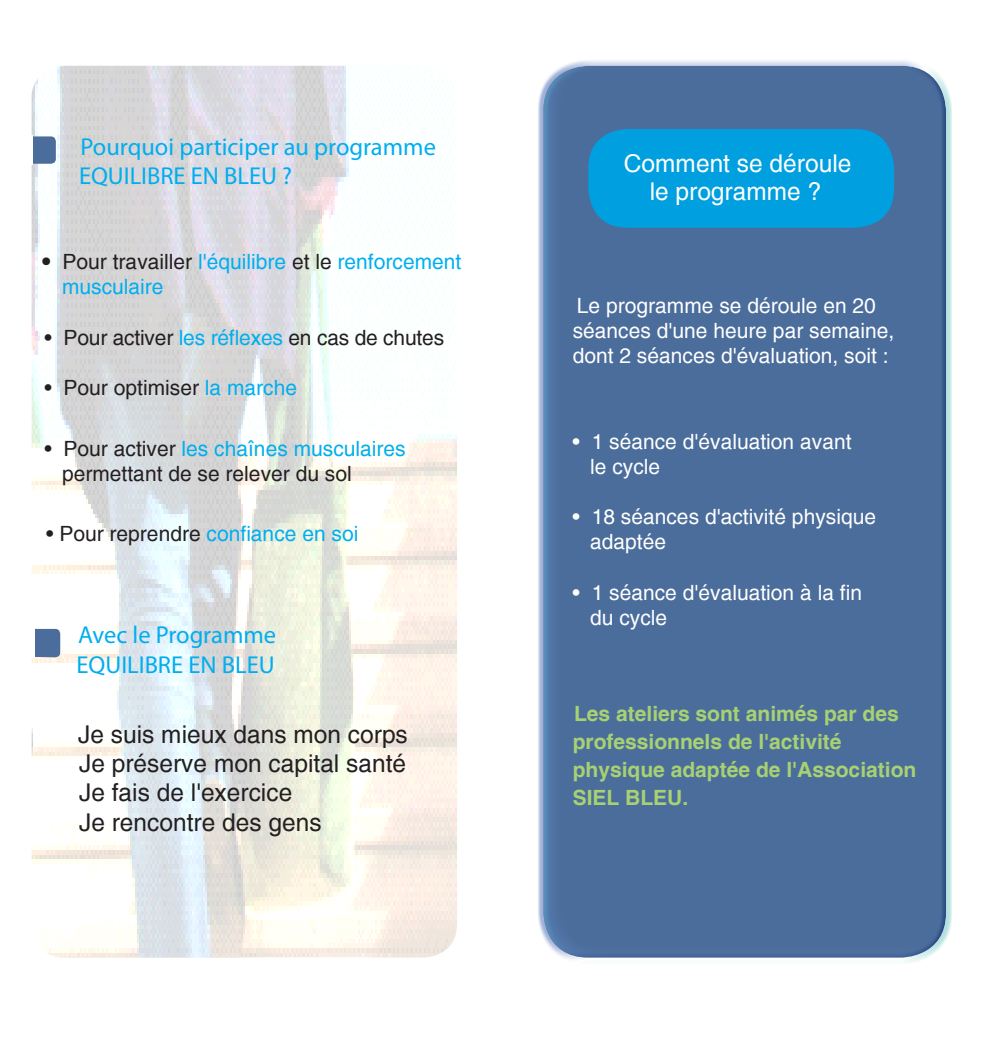
<style>
.page{position:relative;width:993px;height:1042px;background:#fff}
.page>*{position:absolute;margin:0;border:0;box-sizing:border-box;transform-origin:0 0}
.t1{font:24.5px "Helvetica";color:#231f20}
.t2{font:24.5px "Myriad Pro";color:#00aeef}
.t3{font:24.5px/28px "Helvetica";color:#fff;text-align:center}
.t4{font:21px/25.2px "Helvetica";color:#fff}
.CHAPO{font:21px/25.2px "Helvetica";color:#231f20}
.t5{font:700 21px/28px "Helvetica";color:#a7d172}
.t6{font:21px/25.2px "Helvetica";color:#00aeef}
.s1{font-family:"Hobo Std";font-size:19.25px;color:#231f20}
.s2{color:#231f20}
.s3{color:#00aeef}
</style>
<div class="page">
<img style="left:32px;top:66px;width:425px;height:891px">
<svg style="left:32px;top:136px;width:24px;height:28px"></svg>
<svg style="left:35px;top:629px;width:25px;height:28px"></svg>
<div style="left:0;top:628px;width:35px;height:29px;background:#fff"></div>
<div style="left:537px;top:59px;width:377px;height:902px;background:#90d3d1;opacity:.75"></div>
<div style="left:564px;top:62px;width:388px;height:902px;background:#4b6d9b"></div>
<div style="left:588px;top:129px;width:305px;height:99px;background:#009fdf;border-radius:39px"></div>
<p class="t2" style="left:80px;top:131px;width:357px">Pourquoi participer au programme</p>
<p class="t2" style="left:79px;top:161px;width:215px">EQUILIBRE EN BLEU ?</p>
<p class="t6" style="left:62px;top:250px;width:401px;text-indent:-19px"><span class="s1">•</span> <span class="s2">Pour travailler</span> l'équilibre <span class="s2">et le</span> renforcement musculaire</p>
<p class="CHAPO" style="left:45px;top:325px;width:401px">• Pour activer <span class="s3">les réflexes</span> en cas de chutes</p>
<p class="CHAPO" style="left:45px;top:376px;width:254px">• Pour optimiser <span class="s3">la marche</span></p>
<p class="CHAPO" style="left:62px;top:436px;width:345px;text-indent:-18px">• Pour activer <span class="s3">les chaînes musculaires </span>permettant de se relever du sol</p>
<p class="CHAPO" style="left:46px;top:522px;width:314px">• Pour reprendre <span class="s3">confiance en soi</span></p>
<p class="t2" style="left:78px;top:619px;width:199px">Avec le Programme</p>
<p class="t2" style="left:77px;top:649px;width:199px">EQUILIBRE EN BLEU</p>
<p class="t1" style="left:78px;top:719px;width:331px">Je suis mieux dans mon corps</p>
<p class="t1" style="left:79px;top:749px;width:328px">Je préserve mon capital santé</p>
<p class="t1" style="left:79px;top:778px;width:215px">Je fais de l'exercice</p>
<p class="t1" style="left:79px;top:807px;width:244px">Je rencontre des gens</p>
<p class="t3" style="left:623px;top:150px;width:229px">Comment se déroule le programme ?</p>
<p class="t4" style="left:572px;top:293px;width:323px">Le programme se déroule en 20 séances d'une heure par semaine, dont 2 séances d'évaluation, soit :</p>
<p class="t4" style="left:590px;top:429px;width:263px;text-indent:-18px">• 1 séance d'évaluation avant le cycle</p>
<p class="t4" style="left:590px;top:505px;width:287px;text-indent:-18px">• 18 séances d'activité physique adaptée</p>
<p class="t4" style="left:590px;top:580px;width:273px;text-indent:-18px">• 1 séance d'évaluation à la fin du cycle</p>
<p class="t5" style="left:572px;top:700px;width:345px">Les ateliers sont animés par des professionnels de l'activité physique adaptée de l'Association<br>SIEL BLEU.</p>
</div>
